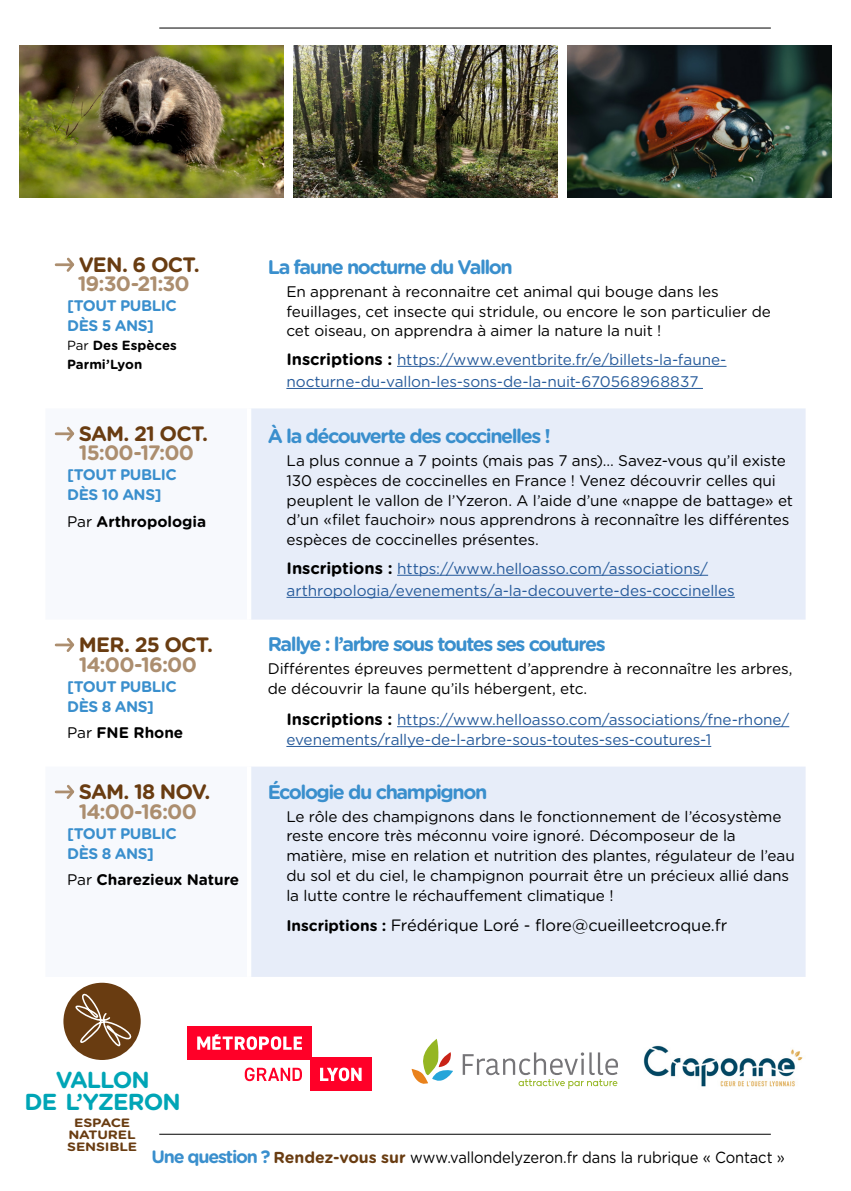
<style>
.page{position:relative;width:851px;height:1191px;background:#fff}
.page>*{position:absolute;margin:0;border:0;box-sizing:border-box;transform-origin:0 0}
.t1{font:700 23.2px/21.4px "Gotham Rounded";letter-spacing:-.04em;color:#00a5b6;text-align:center}
.t2{font:700 20.8px "Gotham Rounded";letter-spacing:-.04em;color:#ac8e6f}
.t3{font:700 20.8px "Gotham Rounded";letter-spacing:-.045em;color:#693c11}
.t4{font:700 19.8px "Gotham Rounded";letter-spacing:-.075em;color:#3a8fcd}
.t5{font:16.4px "Gotham Rnd";letter-spacing:-.01em;color:#000}
.t6{font:16px "Gotham Rnd";letter-spacing:-.005em;color:#000;scale:.92 1}
.t7{font:15.4px/19.8px "Gotham Rnd";letter-spacing:-.005em;color:#000}
.t8{font:15.4px/22px "Gotham Rnd";letter-spacing:-.005em;color:#275b9b}
.t9{font:700 15.4px/20px "Gotham Rounded";letter-spacing:-.03em;color:#3a8fcd}
.t10{font:700 15.4px "Gotham Rounded";letter-spacing:-.005em;color:#000}
.t11{font:700 13.2px/18.6px "Gotham Rounded";color:#000}
.t12{font:700 12.2px/12.2px "Gotham Rounded";letter-spacing:-.015em;color:#693c11;text-align:center;scale:1.15 1}
.s1{font-family:"Gotham Rnd";font-weight:400}
.s2{font-family:"Gotham Rounded";font-weight:700;font-size:16.4px;color:#000}
.s3{font-family:"Gotham Rounded";font-weight:700;font-size:15.4px}
.s4{font-family:"Gotham Rounded";font-weight:700;font-size:17.8px;color:#3a8fcd}
.s5{font-family:"Gotham Rounded";font-weight:700;font-size:15.8px;color:#693c11}
</style>
<div class="page">
<svg style="left:251px;top:408px;width:554px;height:569px;fill:#e7edf9"></svg>
<svg style="left:64px;top:257px;width:11px;height:15px"></svg>
<hr style="left:56px;top:263px;width:16px;height:3px;background:#ac8e6f">
<hr style="left:397px;top:366px;width:329px;height:1px;background:#275b9b">
<hr style="left:286px;top:388px;width:416px;height:1px;background:#275b9b">
<svg style="left:64px;top:426px;width:11px;height:15px"></svg>
<hr style="left:56px;top:432px;width:16px;height:3px;background:#ac8e6f">
<hr style="left:397px;top:575px;width:311px;height:1px;background:#275b9b">
<hr style="left:286px;top:597px;width:448px;height:1px;background:#275b9b">
<svg style="left:64px;top:638px;width:11px;height:14px"></svg>
<hr style="left:56px;top:643px;width:16px;height:3px;background:#ac8e6f">
<hr style="left:397px;top:726px;width:392px;height:1px;background:#275b9b">
<hr style="left:286px;top:746px;width:425px;height:1px;background:#275b9b">
<svg style="left:64px;top:784px;width:11px;height:15px"></svg>
<hr style="left:56px;top:790px;width:16px;height:3px;background:#ac8e6f">
<hr style="left:159px;top:28px;width:611px;height:1px;background:#000">
<svg style="left:411px;top:1039px;width:42px;height:45px"></svg>
<svg style="left:462px;top:1052px;width:156px;height:37px"></svg>
<img style="left:643px;top:1045px;width:160px;height:42px">
<div style="left:63px;top:982px;width:78px;height:78px;background:#693c11;border-radius:50%"></div>
<svg style="left:74px;top:989px;width:60px;height:61px"></svg>
<img style="left:567px;top:45px;width:264px;height:153px">
<img style="left:293px;top:45px;width:264px;height:153px">
<img style="left:19px;top:45px;width:264px;height:153px">
<svg style="left:245px;top:1067px;width:57px;height:14px"></svg>
<div style="left:310px;top:1057px;width:61px;height:34px;background:#ff0028"></div>
<svg style="left:320px;top:1067px;width:41px;height:14px"></svg>
<div style="left:187px;top:1026px;width:125px;height:33px;background:#ff0028"></div>
<svg style="left:197px;top:1034px;width:105px;height:16px"></svg>
<hr style="left:159px;top:1133px;width:611px;height:1px;background:#000">
<h2 class="t3" style="left:79px;top:249px;width:122px">VEN. 6 OCT.</h2>
<h2 class="t2" style="left:78px;top:269px;width:113px">19:30-21:30</h2>
<p class="t9" style="left:67px;top:295px;width:111px">[TOUT PUBLIC<br>DÈS 5 ANS]</p>
<p class="t11" style="left:67px;top:335px;width:111px"><span class="s1">Par</span> Des Espèces<br>Parmi’Lyon</p>
<h2 class="t3" style="left:79px;top:418px;width:131px">SAM. 21 OCT.</h2>
<h2 class="t2" style="left:79px;top:438px;width:117px">15:00-17:00</h2>
<p class="t9" style="left:67px;top:464px;width:111px">[TOUT PUBLIC<br>DÈS 10 ANS]</p>
<p class="t10" style="left:67px;top:510px;width:140px"><span class="s1">Par</span> Arthropologia</p>
<h2 class="t3" style="left:79px;top:629px;width:136px">MER. 25 OCT.</h2>
<h2 class="t2" style="left:79px;top:649px;width:119px">14:00-16:00</h2>
<p class="t9" style="left:67px;top:675px;width:111px">[TOUT PUBLIC<br>DÈS 8 ANS]</p>
<p class="t10" style="left:67px;top:721px;width:118px"><span class="s1">Par</span> FNE Rhone</p>
<h2 class="t3" style="left:79px;top:776px;width:133px">SAM. 18 NOV.</h2>
<h2 class="t2" style="left:79px;top:796px;width:119px">14:00-16:00</h2>
<p class="t9" style="left:67px;top:822px;width:111px">[TOUT PUBLIC<br>DÈS 8 ANS]</p>
<p class="t10" style="left:67px;top:868px;width:174px"><span class="s1">Par</span> Charezieux Nature</p>
<p class="t4" style="left:268px;top:252px;width:246px">La faune nocturne du Vallon</p>
<p class="t7" style="left:286px;top:281px;width:486px">En apprenant à reconnaitre cet animal qui bouge dans les feuillages, cet insecte qui stridule, ou encore le son particulier de cet oiseau, on apprendra à aimer la nature la nuit !</p>
<p class="t8" style="left:286px;top:348px;width:441px"><span class="s2">Inscriptions :</span> https://www.eventbrite.fr/e/billets-la-faune&shy;nocturne-du-vallon-les-sons-de-la-nuit-670568968837</p>
<p class="t4" style="left:268px;top:422px;width:284px">À la découverte des coccinelles !</p>
<p class="t7" style="left:286px;top:450px;width:508px">La plus connue a 7 points (mais pas 7 ans)… Savez-vous qu’il existe 130 espèces de coccinelles en France ! Venez découvrir celles qui peuplent le vallon de l’Yzeron. A l’aide d’une «nappe de battage» et d’un «filet fauchoir» nous apprendrons à reconnaître les différentes espèces de coccinelles présentes.</p>
<p class="t8" style="left:286px;top:556px;width:450px"><span class="s2">Inscriptions :</span> https://www.helloasso.com/associations/ arthropologia/evenements/a-la-decouverte-des-coccinelles</p>
<p class="t4" style="left:268px;top:629px;width:339px">Rallye : l’arbre sous toutes ses coutures</p>
<p class="t7" style="left:268px;top:658px;width:526px">Différentes épreuves permettent d’apprendre à reconnaître les arbres, de découvrir la faune qu’ils hébergent, etc.</p>
<p class="t8" style="left:286px;top:709px;width:504px;line-height:19.8px"><span class="s2">Inscriptions :</span> https://www.helloasso.com/associations/fne-rhone/ evenements/rallye-de-l-arbre-sous-toutes-ses-coutures-1</p>
<p class="t4" style="left:268px;top:777px;width:221px">Écologie du champignon</p>
<p class="t7" style="left:286px;top:805px;width:510px">Le rôle des champignons dans le fonctionnement de l’écosystème reste encore très méconnu voire ignoré. Décomposeur de la matière, mise en relation et nutrition des plantes, régulateur de l’eau du sol et du ciel, le champignon pourrait être un précieux allié dans la lutte contre le réchauffement climatique !</p>
<p class="t5" style="left:286px;top:914px;width:442px"><span class="s3">Inscriptions :</span> Frédérique Loré - flore@cueilleetcroque.fr</p>
<h1 class="t1" style="left:25px;top:1068px;width:158px">VALLON<br>DE L’YZERON</h1>
<p class="t12" style="left:67px;top:1115px;width:62px">ESPACE<br>NATUREL<br>SENSIBLE</p>
<p class="t6" style="left:151px;top:1146px;width:690px"><span class="s4">Une question ?</span> <span class="s5">Rendez-vous sur</span> www.vallondelyzeron.fr dans la rubrique « Contact »</p>
</div>
